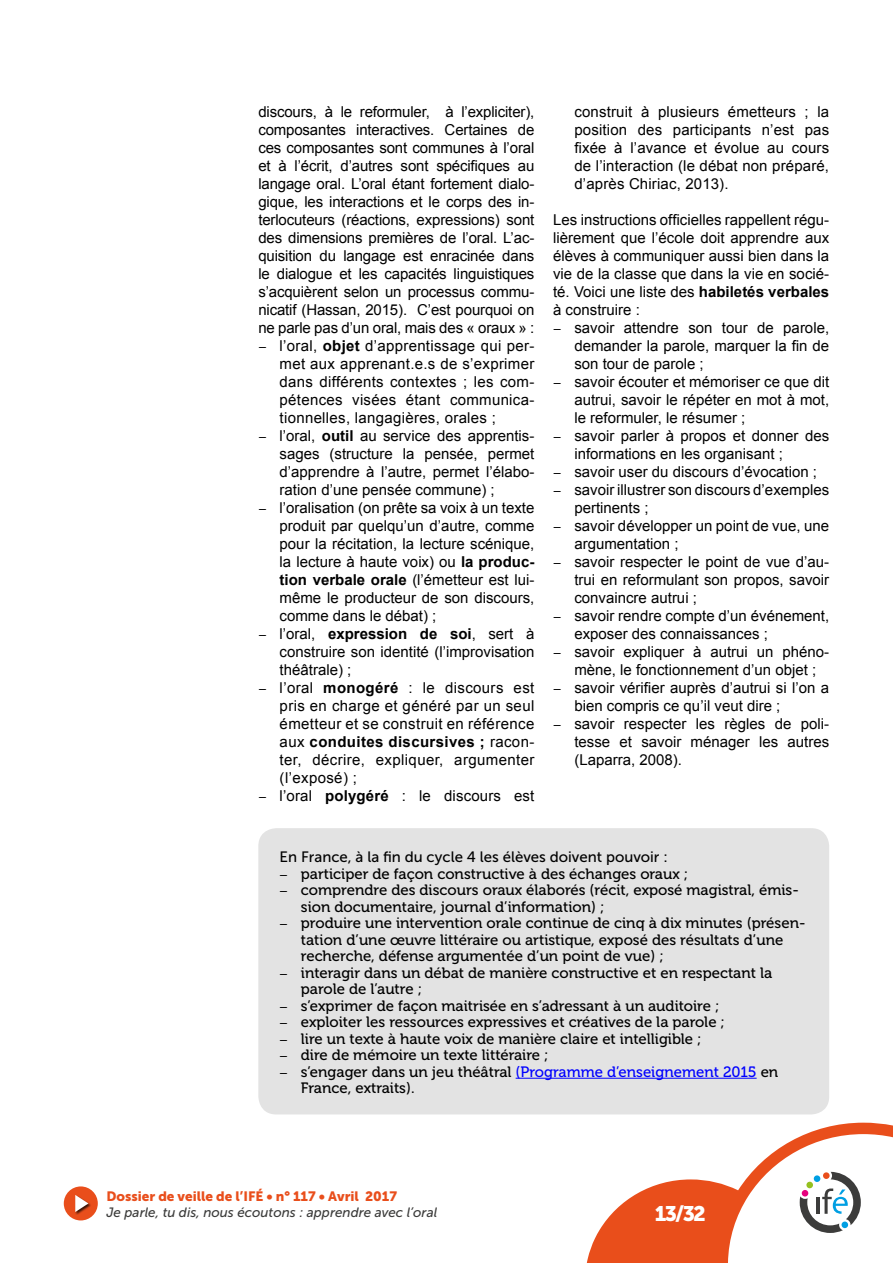
<style>
.page{position:relative;width:893px;height:1263px;background:#fff}
.page>*{position:absolute;margin:0;border:0;box-sizing:border-box;transform-origin:0 0}
.t1{font:21px "Museo Sans 900";color:#fff}
.Corps{font:15px/18px "Arial";color:#000;text-align:justify}
.t2{font:15px/16.5px "Museo 500";color:#000}
.liste_puce{font:15px "Museo Sans 500";color:#000}
.t3{font:italic 13.5px "Museo Sans 500";color:#3c3c3b}
.t4{font:13.5px "Museo Sans 900";color:#e94e1b}
.s1{font-weight:700}
.s2{color:#00f}
</style>
<div class="page">
<div style="left:64px;top:1186px;width:34px;height:34px;background:#e94e1b;border-radius:50%"></div>
<div style="left:75px;top:1194px;width:17px;height:21px;background:#000;opacity:.75"></div>
<svg style="left:75px;top:1195px;width:13px;height:17px"></svg>
<svg style="left:587px;top:1123px;width:306px;height:140px"></svg>
<div style="left:806px;top:1181px;width:7px;height:7px;background:#95c11f;border-radius:50%"></div>
<div style="left:814px;top:1175px;width:6px;height:7px;background:#009fe3;border-radius:50%"></div>
<div style="left:823px;top:1172px;width:7px;height:7px;background:#e94e1b;border-radius:50%"></div>
<div style="left:841px;top:1221px;width:7px;height:7px;background:#009fe3;border-radius:50%"></div>
<div style="left:801px;top:1190px;width:7px;height:7px;background:#e6007d;border-radius:50%"></div>
<div style="left:258px;top:828px;width:571px;height:286px;background:#e3e3e3;border-radius:18px"></div>
<hr style="left:516px;top:1078px;width:241px;height:1px;background:#00f">
<p class="Corps" style="left:258px;top:103px;width:278px">discours, à le reformuler, à l’expliciter), composantes interactives. Certaines de ces composantes sont communes à l’oral et à l’écrit, d’autres sont spécifiques au langage oral. L’oral étant fortement dialo&shy;gique, les interactions et le corps des in&shy;terlocuteurs (réactions, expressions) sont des dimensions premières de l’oral. L’ac&shy;quisition du langage est enracinée dans le dialogue et les capacités linguistiques s’acquièrent selon un processus commu&shy;nicatif (Hassan, 2015). C’est pourquoi on ne parle pas d’un oral, mais des « oraux » :</p>
<p class="Corps" style="left:280px;top:337px;width:256px;text-indent:-21px">− l’oral, <span class="s1">objet</span> d’apprentissage qui per&shy;met aux apprenant.e.s de s’exprimer dans différents contextes ; les com&shy;pétences visées étant communica&shy;tionnelles, langagières, orales ;</p>
<p class="Corps" style="left:280px;top:427px;width:256px;text-indent:-21px">− l’oral, <span class="s1">outil</span> au service des apprentis&shy;sages (structure la pensée, permet d’apprendre à l’autre, permet l’élabo&shy;ration d’une pensée commune) ;</p>
<p class="Corps" style="left:280px;top:499px;width:256px;text-indent:-21px">− l’oralisation (on prête sa voix à un texte produit par quelqu’un d’autre, comme pour la récitation, la lecture scénique, la lecture à haute voix) ou <span class="s1">la produc&shy;tion verbale orale</span> (l’émetteur est lui&shy;même le producteur de son discours, comme dans le débat) ;</p>
<p class="Corps" style="left:280px;top:625px;width:256px;text-indent:-21px">− l’oral, <span class="s1">expression de soi</span>, sert à construire son identité (l’improvisation théâtrale) ;</p>
<p class="Corps" style="left:280px;top:679px;width:256px;text-indent:-21px">− l’oral <span class="s1">monogéré</span> : le discours est pris en charge et généré par un seul émetteur et se construit en référence aux <span class="s1">conduites discursives ;</span> racon&shy;ter, décrire, expliquer, argumenter (l’exposé) ;</p>
<p class="Corps" style="left:258px;top:787px;width:278px">− l’oral <span class="s1">polygéré</span> : le discours est</p>
<p class="Corps" style="left:574px;top:103px;width:256px">construit à plusieurs émetteurs ; la position des participants n’est pas fixée à l’avance et évolue au cours de l’interaction (le débat non préparé, d’après Chiriac, 2013).</p>
<p class="Corps" style="left:553px;top:211px;width:278px">Les instructions officielles rappellent régu&shy;lièrement que l’école doit apprendre aux élèves à communiquer aussi bien dans la vie de la classe que dans la vie en socié&shy;té. Voici une liste des <span class="s1">habiletés verbales </span>à construire :</p>
<p class="Corps" style="left:574px;top:319px;width:256px;text-indent:-21px">− savoir attendre son tour de parole, demander la parole, marquer la fin de son tour de parole ;</p>
<p class="Corps" style="left:574px;top:373px;width:256px;text-indent:-21px">− savoir écouter et mémoriser ce que dit autrui, savoir le répéter en mot à mot, le reformuler, le résumer ;</p>
<p class="Corps" style="left:574px;top:427px;width:256px;text-indent:-21px">− savoir parler à propos et donner des informations en les organisant ;</p>
<p class="Corps" style="left:553px;top:463px;width:265px">− savoir user du discours d’évocation ;</p>
<p class="Corps" style="left:574px;top:481px;width:256px;text-indent:-21px">− savoir illustrer son discours d’exemples pertinents ;</p>
<p class="Corps" style="left:574px;top:517px;width:256px;text-indent:-21px">− savoir développer un point de vue, une argumentation ;</p>
<p class="Corps" style="left:574px;top:553px;width:256px;text-indent:-21px">− savoir respecter le point de vue d’au&shy;trui en reformulant son propos, savoir convaincre autrui ;</p>
<p class="Corps" style="left:574px;top:607px;width:256px;text-indent:-21px">− savoir rendre compte d’un événement, exposer des connaissances ;</p>
<p class="Corps" style="left:553px;top:643px;width:278px;text-align:center">− savoir expliquer à autrui un phéno&shy;mène, le fonctionnement d’un objet ;</p>
<p class="Corps" style="left:574px;top:679px;width:256px;text-indent:-21px">− savoir vérifier auprès d’autrui si l’on a bien compris ce qu’il veut dire ;</p>
<p class="Corps" style="left:574px;top:715px;width:256px;text-indent:-21px">− savoir respecter les règles de poli&shy;tesse et savoir ménager les autres (Laparra, 2008).</p>
<p class="liste_puce" style="left:280px;top:849px;width:390px">En France, à la fin du cycle 4 les élèves doivent pouvoir :</p>
<p class="t2" style="left:280px;top:865px;width:410px">− participer de façon constructive à des échanges oraux ;</p>
<p class="t2" style="left:301px;top:882px;width:499px;text-indent:-21px">− comprendre des discours oraux élaborés (récit, exposé magistral, émis&shy;sion documentaire, journal d’information) ;</p>
<p class="t2" style="left:301px;top:915px;width:506px;text-indent:-21px">− produire une intervention orale continue de cinq à dix minutes (présen&shy;tation d’une œuvre littéraire ou artistique, exposé des résultats d’une recherche, défense argumentée d’un point de vue) ;</p>
<p class="t2" style="left:301px;top:964px;width:473px;text-indent:-21px">− interagir dans un débat de manière constructive et en respectant la parole de l’autre ;</p>
<p class="t2" style="left:280px;top:997px;width:441px">− s’exprimer de façon maitrisée en s’adressant à un auditoire ;</p>
<p class="t2" style="left:280px;top:1014px;width:447px">− exploiter les ressources expressives et créatives de la parole ;</p>
<p class="t2" style="left:280px;top:1030px;width:424px">− lire un texte à haute voix de manière claire et intelligible ;</p>
<p class="t2" style="left:280px;top:1047px;width:271px">− dire de mémoire un texte littéraire ;</p>
<p class="t2" style="left:301px;top:1063px;width:479px;text-indent:-21px">− s’engager dans un jeu théâtral <span class="s2">(Programme d’enseignement 2015</span> en<br>France, extraits).</p>
<p class="t4" style="left:106px;top:1188px;width:292px">Dossier de veille de l’IFÉ • n° 117 • Avril 2017</p>
<p class="t3" style="left:106px;top:1205px;width:332px">Je parle, tu dis, nous écoutons : apprendre avec l’oral</p>
<h1 class="t1" style="left:655px;top:1202px;width:52px">13/32</h1>
</div>
